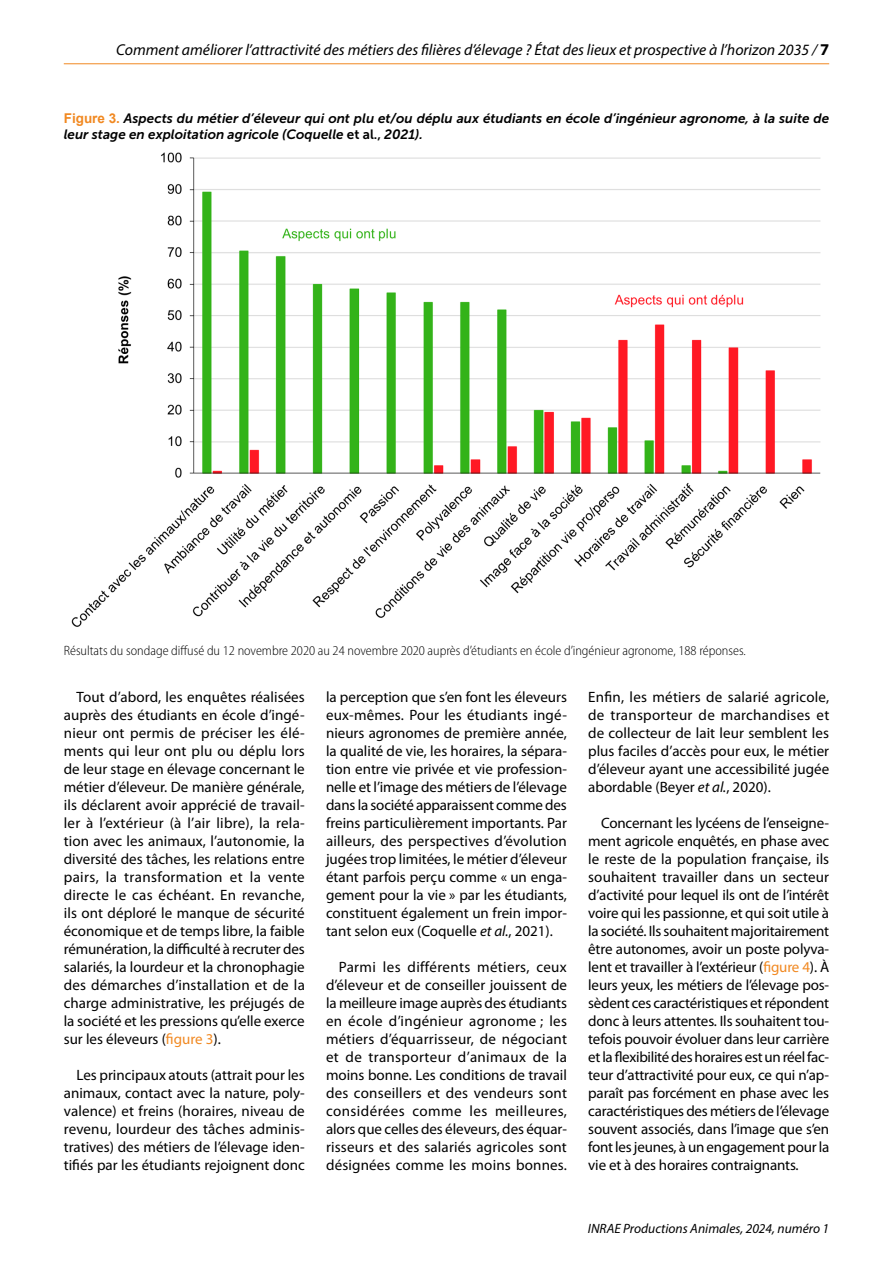
<style>
.page{position:relative;width:893px;height:1263px;background:#fff}
.page>*{position:absolute;margin:0;border:0;box-sizing:border-box;transform-origin:0 0}
.t1{font:italic 15.75px "Myriad Pro";color:#000}
._08_Texte{font:15px/18px "Myriad Pro";color:#000;text-align:justify}
._09_Titre_Encadré__F{font:italic 13.5px/15.8px "Museo Sans 700";color:#000}
._13_Notes{font:300 semi-condensed 13.5px "Myriad Pro";color:#000}
.t2{font:italic 13.5px "Myriad Pro";color:#000}
.s1{font-weight:700;font-style:normal;font-size:16.5px}
.s2{font-family:"Arial";font-weight:700;font-style:normal;color:#f18922}
.s3{font-style:normal}
.s4{color:#f18922}
.s5{font-style:italic}
</style>
<div class="page">
<hr style="left:64px;top:63px;width:765px;height:1px;background:#f18922">
<img style="left:71px;top:152px;width:750px;height:475px">
<p class="t1" style="left:116px;top:40px;width:714px">Comment améliorer l’attractivité des métiers des filières d’élevage ? État des lieux et prospective à l’horizon 2035 / <span class="s1">7</span></p>
<p class="_09_Titre_Encadré__F" style="left:64px;top:110px;width:767px"><span class="s2">Figure 3.</span> Aspects du métier d’éleveur qui ont plu et/ou déplu aux étudiants en école d’ingénieur agronome, à la suite de leur stage en exploitation agricole (Coquelle <span class="s3">et al.,</span> 2021).</p>
<p class="_13_Notes" style="left:64px;top:642px;width:683px">Résultats du sondage diffusé du 12 novembre 2020 au 24 novembre 2020 auprès d’étudiants en école d’ingénieur agronome, 188 réponses.</p>
<p class="_08_Texte" style="left:64px;top:688px;width:243px;text-indent:13px">Tout d’abord, les enquêtes réalisées auprès des étudiants en école d’ingé&shy;nieur ont permis de préciser les élé&shy;ments qui leur ont plu ou déplu lors de leur stage en élevage concernant le métier d’éleveur. De manière générale, ils déclarent avoir apprécié de travail&shy;ler à l’extérieur (à l’air libre), la rela&shy;tion avec les animaux, l’autonomie, la diversité des tâches, les relations entre pairs, la transformation et la vente directe le cas échéant. En revanche, ils ont déploré le manque de sécurité économique et de temps libre, la faible rémunération, la difficulté à recruter des salariés, la lourdeur et la chronophagie des démarches d’installation et de la charge administrative, les préjugés de la société et les pressions qu’elle exerce sur les éleveurs (<span class="s4">figure 3</span>).</p>
<p class="_08_Texte" style="left:64px;top:1066px;width:242px;text-indent:13px">Les principaux atouts (attrait pour les animaux, contact avec la nature, poly&shy;valence) et freins (horaires, niveau de revenu, lourdeur des tâches adminis&shy;tratives) des métiers de l’élevage iden&shy;tifiés par les étudiants rejoignent donc</p>
<p class="_08_Texte" style="left:326px;top:688px;width:243px">la perception que s’en font les éleveurs eux-mêmes. Pour les étudiants ingé&shy;nieurs agronomes de première année, la qualité de vie, les horaires, la sépara&shy;tion entre vie privée et vie profession&shy;nelle et l’image des métiers de l’élevage dans la société apparaissent comme des freins particulièrement importants. Par ailleurs, des perspectives d’évolution jugées trop limitées, le métier d’éleveur étant parfois perçu comme « un enga&shy;gement pour la vie » par les étudiants, constituent également un frein impor&shy;tant selon eux (Coquelle <span class="s5">et al.</span>, 2021).</p>
<p class="_08_Texte" style="left:326px;top:958px;width:243px;text-indent:13px">Parmi les différents métiers, ceux d’éleveur et de conseiller jouissent de la meilleure image auprès des étudiants en école d’ingénieur agronome ; les métiers d’équarrisseur, de négociant et de transporteur d’animaux de la moins bonne. Les conditions de travail des conseillers et des vendeurs sont considérées comme les meilleures, alors que celles des éleveurs, des équar&shy;risseurs et des salariés agricoles sont désignées comme les moins bonnes.</p>
<p class="_08_Texte" style="left:588px;top:688px;width:243px">Enfin, les métiers de salarié agricole, de transporteur de marchandises et de collecteur de lait leur semblent les plus faciles d’accès pour eux, le métier d’éleveur ayant une accessibilité jugée abordable (Beyer <span class="s5">et al.</span>, 2020).</p>
<p class="_08_Texte" style="left:588px;top:814px;width:243px;text-indent:13px">Concernant les lycéens de l’enseigne&shy;ment agricole enquêtés, en phase avec le reste de la population française, ils souhaitent travailler dans un secteur d’activité pour lequel ils ont de l’intérêt voire qui les passionne, et qui soit utile à la société. Ils souhaitent majoritairement être autonomes, avoir un poste polyva&shy;lent et travailler à l’extérieur (<span class="s4">figure 4</span>). À leurs yeux, les métiers de l’élevage pos&shy;sèdent ces caractéristiques et répondent donc à leurs attentes. Ils souhaitent tou&shy;tefois pouvoir évoluer dans leur carrière et la flexibilité des horaires est un réel fac&shy;teur d’attractivité pour eux, ce qui n’ap&shy;paraît pas forcément en phase avec les caractéristiques des métiers de l’élevage souvent associés, dans l’image que s’en font les jeunes, à un engagement pour la vie et à des horaires contraignants.</p>
<p class="t2" style="left:588px;top:1220px;width:243px">INRAE Productions Animales, 2024, numéro 1</p>
</div>
